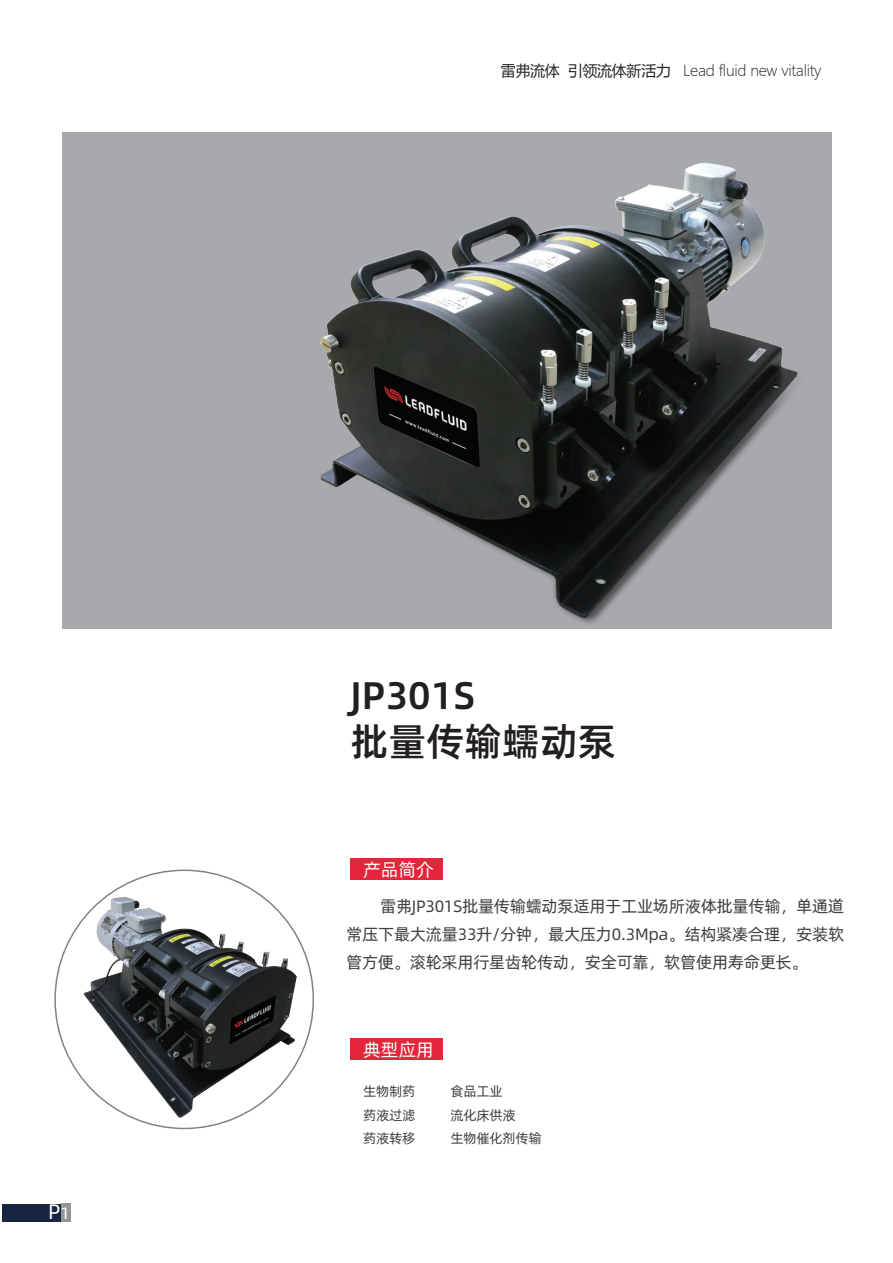
<style>
.page{position:relative;width:893px;height:1263px;background:#fff}
.page>*{position:absolute;margin:0;border:0;box-sizing:border-box;transform-origin:0 0}
.t1{font:38.55px/46.2px "Alibaba Pu Hui Ti M";color:#231f20}
.t2{font:21px "Alibaba Pu Hui Ti R";color:#fff}
.t3{font:18px "Alibaba Pu Hui Ti R";color:#fff}
.t4{font:16.5px/27.6px "Alibaba Pu Hui Ti R";letter-spacing:-.02em;color:#3f3f40;text-align:justify}
.t5{font:15px "Microsoft Ya Hei UI Light";letter-spacing:-.02em;color:#262727}
.t6{font:13.5px "Alibaba Pu Hui Ti R";letter-spacing:-.02em;color:#3f3f40}
.s1{font-size:16.5px}
.s2{font-family:"Microsoft Ya Hei UI"}
</style>
<div class="page">
<div style="left:351px;top:859px;width:92px;height:21px;background:#e52539"></div>
<div style="left:351px;top:1038px;width:92px;height:22px;background:#e52539"></div>
<div style="left:62px;top:133px;width:769px;height:496px;background:#a8a9ad"></div>
<img style="left:54px;top:858px;width:300px;height:272px">
<img style="left:126px;top:132px;width:706px;height:497px">
<div style="left:3px;top:1203px;width:68px;height:18px;background:#172541"></div>
<div style="left:61px;top:1203px;width:10px;height:19px;background:#939598"></div>
<p class="t2" style="left:48px;top:1196px;width:24px">P<span class="s1">1</span></p>
<p class="t5" style="left:501px;top:61px;width:322px"><span class="s2">雷弗流体 引领流体新活力</span> Lead fluid new vitality</p>
<h1 class="t1" style="left:351px;top:670px;width:267px">JP301S<br>批量传输蠕动泵</h1>
<p class="t3" style="left:363px;top:856px;width:72px">产品简介</p>
<p class="t4" style="left:346px;top:892px;width:500px;text-indent:34px">雷弗JP301S批量传输蠕动泵适用于工业场所液体批量传输，单通道常压下最大流量33升/分钟，最大压力0.3Mpa。结构紧凑合理，安装软管方便。滚轮采用行星齿轮传动，安全可靠，软管使用寿命更长。</p>
<p class="t3" style="left:363px;top:1036px;width:72px">典型应用</p>
<p class="t6" style="left:363px;top:1081px;width:54px">生物制药</p>
<p class="t6" style="left:450px;top:1081px;width:54px">食品工业</p>
<p class="t6" style="left:363px;top:1105px;width:54px">药液过滤</p>
<p class="t6" style="left:450px;top:1105px;width:67px">流化床供液</p>
<p class="t6" style="left:363px;top:1128px;width:54px">药液转移</p>
<p class="t6" style="left:450px;top:1128px;width:93px">生物催化剂传输</p>
</div>
